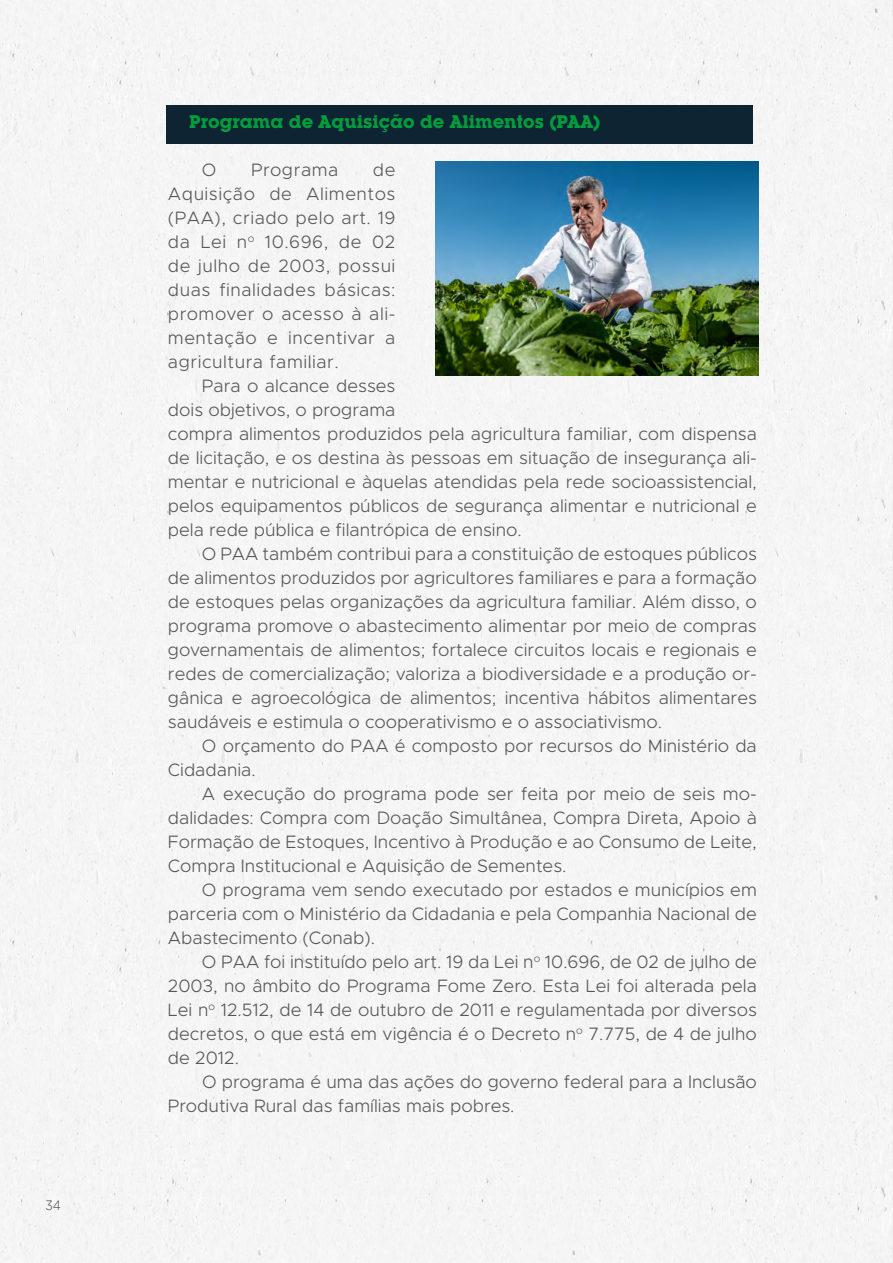
<style>
.page{position:relative;width:893px;height:1263px;background:#f5f5f5}
.page>*{position:absolute;margin:0;border:0;box-sizing:border-box;transform-origin:0 0}
.t1{font:300 18px/24px "Metropolis";color:#575756;text-align:justify}
.t2{font:700 18px "Lubalin Graph IT Cby BT";color:#009d3c}
.t3{font:300 18px "Metropolis";letter-spacing:.03em;color:#575756}
.t4{font:300 13.5px "Gotham";color:#414042;scale:.9 1}
</style>
<div class="page">
<div style="left:166px;top:105px;width:587px;height:39px;background:#0e2433"></div>
<img style="left:436px;top:162px;width:323px;height:214px">
<p class="t4" style="left:45px;top:1198px;width:19px">34</p>
<p class="t2" style="left:189px;top:111px;width:413px">Programa de Aquisição de Alimentos (PAA)</p>
<p class="t1" style="left:202px;top:158px;width:16px">O</p>
<p class="t3" style="left:251px;top:159px;width:89px">Programa</p>
<p class="t1" style="left:168px;top:158px;width:229px;text-indent:205px">de Aquisição de Alimentos (PAA), criado pelo art. 19 da Lei n<sup>o</sup> 10.696, de 02 de julho de 2003, possui duas finalidades básicas: promover o acesso à ali&shy;mentação e incentivar a agricultura familiar.</p>
<p class="t1" style="left:168px;top:374px;width:590px;text-align:left;text-indent:34px">Para o alcance desses<br>dois objetivos, o programa<br>compra alimentos produzidos pela agricultura familiar, com dispensa de licitação, e os destina às pessoas em situação de insegurança ali&shy;mentar e nutricional e àquelas atendidas pela rede socioassistencial, pelos equipamentos públicos de segurança alimentar e nutricional e pela rede pública e filantrópica de ensino.</p>
<p class="t1" style="left:168px;top:542px;width:590px;text-indent:34px">O PAA também contribui para a constituição de estoques públicos de alimentos produzidos por agricultores familiares e para a formação de estoques pelas organizações da agricultura familiar. Além disso, o programa promove o abastecimento alimentar por meio de compras governamentais de alimentos; fortalece circuitos locais e regionais e redes de comercialização; valoriza a biodiversidade e a produção or&shy;gânica e agroecológica de alimentos; incentiva hábitos alimentares saudáveis e estimula o cooperativismo e o associativismo.</p>
<p class="t1" style="left:168px;top:734px;width:590px;text-indent:34px">O orçamento do PAA é composto por recursos do Ministério da<br>Cidadania.</p>
<p class="t1" style="left:168px;top:782px;width:590px;text-indent:34px">A execução do programa pode ser feita por meio de seis mo&shy;dalidades: Compra com Doação Simultânea, Compra Direta, Apoio à Formação de Estoques, Incentivo à Produção e ao Consumo de Leite, Compra Institucional e Aquisição de Sementes.</p>
<p class="t1" style="left:168px;top:877px;width:590px;text-indent:34px">O programa vem sendo executado por estados e municípios em parceria com o Ministério da Cidadania e pela Companhia Nacional de Abastecimento (Conab).</p>
<p class="t1" style="left:168px;top:949px;width:590px;text-indent:34px">O PAA foi instituído pelo art. 19 da Lei n<sup>o</sup> 10.696, de 02 de julho de 2003, no âmbito do Programa Fome Zero. Esta Lei foi alterada pela Lei n<sup>o</sup> 12.512, de 14 de outubro de 2011 e regulamentada por diversos decretos, o que está em vigência é o Decreto n<sup>o</sup> 7.775, de 4 de julho de 2012.</p>
<p class="t1" style="left:168px;top:1070px;width:590px;text-indent:34px">O programa é uma das ações do governo federal para a Inclusão<br>Produtiva Rural das famílias mais pobres.</p>
</div>
